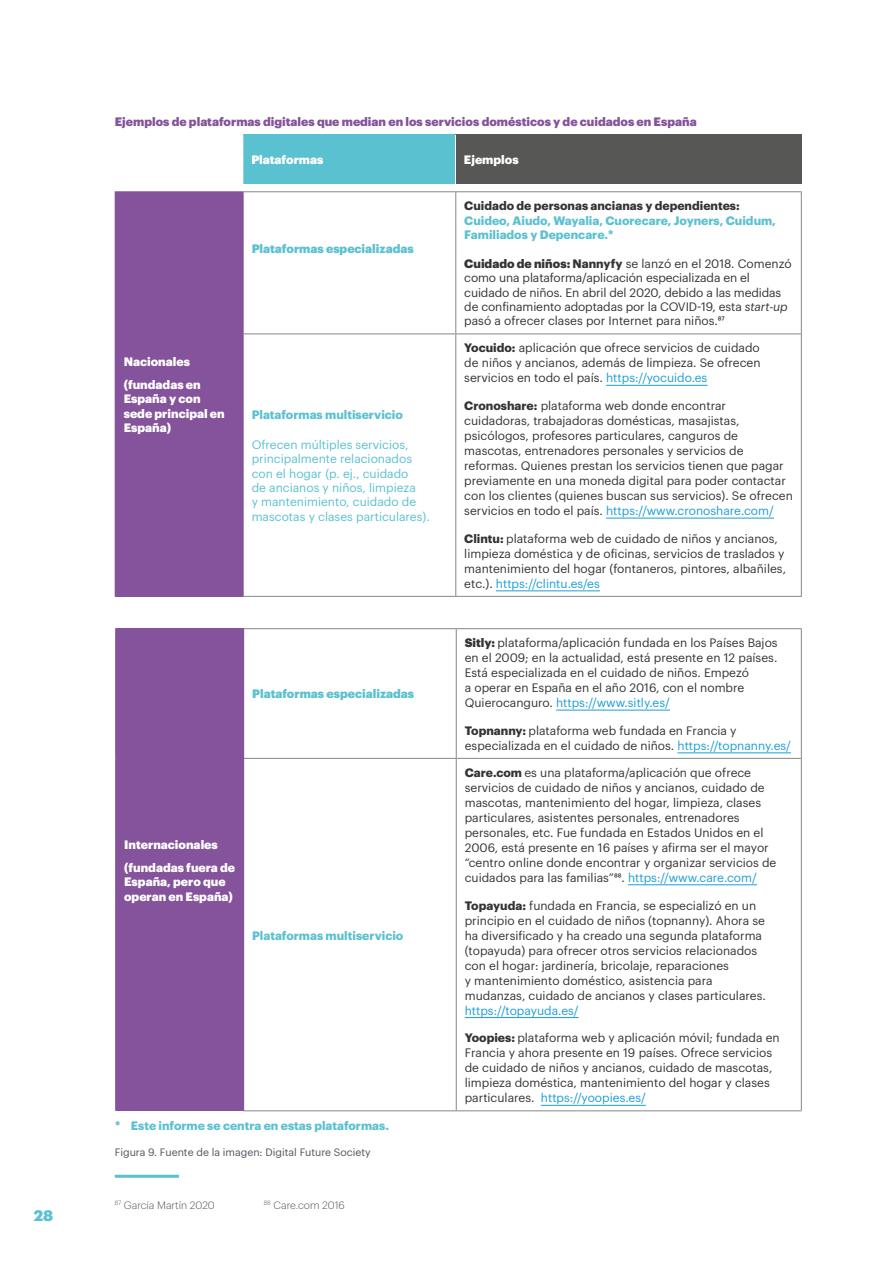
<style>
.page{position:relative;width:893px;height:1263px;background:#fff}
.page>*{position:absolute;margin:0;border:0;box-sizing:border-box;transform-origin:0 0}
.t1{font:900 15px "Graphik";color:#5ac1d0}
.t2{font:12px/15px "Graphik";color:#343434}
.t3{font:700 12px/14.4px "Graphik";color:#5ac1d0}
.t4{font:12px/14.4px "Graphik";color:#5ac1d0}
.t5{font:900 12px/14.4px "Graphik";color:#fff}
.t6{font:900 12px "Graphik";color:#85529c}
.t7{font:900 12px "Graphik";color:#5ac1d0}
.t8{font:700 12px "Graphik";color:#343434}
.t9{font:12px "Graphik";color:#1c9ed7}
.t10{font:10.5px "Graphik";color:#50535a}
.t11{font:300 10.5px "Graphik";color:#50535a}
.s1{font-weight:900}
.s2{font-weight:700}
.s3{font-style:italic}
.s4{color:#1c9ed7}
</style>
<div class="page">
<div style="left:243px;top:135px;width:212px;height:49px;background:#5ac1d0"></div>
<div style="left:455px;top:135px;width:347px;height:49px;background:#575756"></div>
<hr style="left:455px;top:135px;width:1px;height:49px;background:#fff">
<div style="left:115px;top:192px;width:128px;height:404px;background:#85529c"></div>
<hr style="left:244px;top:191px;width:212px;height:1px;background:#878787">
<hr style="left:456px;top:191px;width:346px;height:1px;background:#878787">
<hr style="left:455px;top:192px;width:1px;height:141px;background:#878787">
<hr style="left:801px;top:192px;width:1px;height:141px;background:#878787">
<hr style="left:244px;top:333px;width:212px;height:1px;background:#878787">
<hr style="left:243px;top:596px;width:213px;height:1px;background:#878787">
<hr style="left:456px;top:333px;width:346px;height:1px;background:#878787">
<hr style="left:455px;top:334px;width:1px;height:262px;background:#878787">
<hr style="left:801px;top:334px;width:1px;height:262px;background:#878787">
<hr style="left:456px;top:596px;width:346px;height:1px;background:#878787">
<hr style="left:115px;top:191px;width:129px;height:1px;background:#85529c">
<hr style="left:243px;top:192px;width:1px;height:142px;background:#85529c">
<hr style="left:243px;top:334px;width:1px;height:262px;background:#85529c">
<hr style="left:606px;top:385px;width:101px;height:1px;background:#1c9ed7">
<hr style="left:606px;top:518px;width:168px;height:1px;background:#1c9ed7">
<hr style="left:496px;top:590px;width:104px;height:1px;background:#1c9ed7">
<div style="left:116px;top:629px;width:128px;height:482px;background:#85529c"></div>
<hr style="left:244px;top:628px;width:212px;height:1px;background:#878787">
<hr style="left:456px;top:628px;width:346px;height:1px;background:#878787">
<hr style="left:456px;top:629px;width:1px;height:129px;background:#878787">
<hr style="left:801px;top:629px;width:1px;height:129px;background:#878787">
<hr style="left:244px;top:758px;width:212px;height:1px;background:#878787">
<hr style="left:243px;top:1110px;width:213px;height:1px;background:#878787">
<hr style="left:456px;top:758px;width:346px;height:1px;background:#878787">
<hr style="left:456px;top:759px;width:1px;height:351px;background:#878787">
<hr style="left:801px;top:759px;width:1px;height:351px;background:#878787">
<hr style="left:456px;top:1110px;width:346px;height:1px;background:#878787">
<hr style="left:115px;top:628px;width:129px;height:1px;background:#85529c">
<hr style="left:115px;top:629px;width:1px;height:129px;background:#85529c">
<hr style="left:115px;top:758px;width:1px;height:353px;background:#85529c">
<hr style="left:556px;top:710px;width:114px;height:1px;background:#1c9ed7">
<hr style="left:677px;top:752px;width:114px;height:1px;background:#1c9ed7">
<hr style="left:628px;top:884px;width:129px;height:1px;background:#1c9ed7">
<hr style="left:465px;top:1017px;width:114px;height:1px;background:#1c9ed7">
<hr style="left:541px;top:1105px;width:105px;height:1px;background:#1c9ed7">
<hr style="left:115px;top:1175px;width:64px;height:3px;background:#5ac1d0">
<p class="t1" style="left:34px;top:1204px;width:21px">28</p>
<p class="t6" style="left:115px;top:112px;width:583px">Ejemplos de plataformas digitales que median en los servicios domésticos y de cuidados en España</p>
<p class="t5" style="left:251px;top:152px;width:74px">Plataformas</p>
<p class="t5" style="left:464px;top:152px;width:56px">Ejemplos</p>
<p class="t7" style="left:252px;top:239px;width:164px">Plataformas especializadas</p>
<p class="t5" style="left:124px;top:349px;width:78px;line-height:23px">Nacionales (fundadas en</p>
<p class="t5" style="left:124px;top:391px;width:103px">España y con sede principal en<br>España)</p>
<p class="t3" style="left:252px;top:407px;width:153px">Plataformas multiservicio</p>
<p class="t4" style="left:252px;top:436px;width:180px">Ofrecen múltiples servicios, principalmente relacionados con el hogar (p. ej., cuidado<br>de ancianos y niños, limpieza<br>y mantenimiento, cuidado de mascotas y clases particulares).</p>
<p class="t7" style="left:252px;top:685px;width:164px">Plataformas especializadas</p>
<p class="t5" style="left:124px;top:832px;width:112px;line-height:23px">Internacionales (fundadas fuera de</p>
<p class="t5" style="left:124px;top:873px;width:110px">España, pero que operan en España)</p>
<p class="t3" style="left:252px;top:927px;width:153px">Plataformas multiservicio</p>
<p class="t3" style="left:115px;top:1117px;width:275px">* Este informe se centra en estas plataformas.</p>
<p class="t10" style="left:115px;top:1144px;width:257px">Figura 9. Fuente de la imagen: Digital Future Society</p>
<p class="t11" style="left:115px;top:1197px;width:102px"><sup>87</sup> García Martín 2020</p>
<p class="t11" style="left:264px;top:1197px;width:83px"><sup>88</sup> Care.com 2016</p>
<p class="t8" style="left:464px;top:197px;width:277px">Cuidado de personas ancianas y dependientes:</p>
<p class="t3" style="left:464px;top:212px;width:313px">Cuideo, Aiudo, Wayalia, Cuorecare, Joyners, Cuidum,<br>Familiados y Depencare.*</p>
<p class="t2" style="left:464px;top:255px;width:329px;line-height:14.4px"><span class="s1">Cuidado de niños:</span> <span class="s2">Nannyfy</span> se lanzó en el 2018. Comenzó como una plataforma/aplicación especializada en el cuidado de niños. En abril del 2020, debido a las medidas de confinamiento adoptadas por la COVID-19, esta <span class="s3">start-up </span>pasó a ofrecer clases por Internet para niños.87</p>
<p class="t2" style="left:464px;top:339px;width:298px;text-align:justify"><span class="s2">Yocuido:</span> aplicación que ofrece servicios de cuidado de niños y ancianos, además de limpieza. Se ofrecen servicios en todo el país. <span class="s4">https://yocuido.es</span></p>
<p class="t2" style="left:464px;top:397px;width:330px"><span class="s2">Cronoshare:</span> plataforma web donde encontrar cuidadoras, trabajadoras domésticas, masajistas, psicólogos, profesores particulares, canguros de mascotas, entrenadores personales y servicios de reformas. Quienes prestan los servicios tienen que pagar previamente en una moneda digital para poder contactar con los clientes (quienes buscan sus servicios). Se ofrecen servicios en todo el país. <span class="s4">https://www.cronoshare.com/</span></p>
<p class="t2" style="left:464px;top:530px;width:323px"><span class="s2">Clintu:</span> plataforma web de cuidado de niños y ancianos, limpieza doméstica y de oficinas, servicios de traslados y mantenimiento del hogar (fontaneros, pintores, albañiles, etc.). <span class="s4">https://clintu.es/es</span></p>
<p class="t2" style="left:465px;top:634px;width:314px"><span class="s1">Sitly:</span> plataforma/aplicación fundada en los Países Bajos en el 2009; en la actualidad, está presente en 12 países.<br>Está especializada en el cuidado de niños. Empezó<br>a operar en España en el año 2016, con el nombre Quierocanguro. <span class="s4">https://www.sitly.es/</span></p>
<p class="t2" style="left:465px;top:722px;width:328px"><span class="s2">Topnanny:</span> plataforma web fundada en Francia y especializada en el cuidado de niños. <span class="s4">https://topnanny.es/</span></p>
<p class="t2" style="left:465px;top:764px;width:313px"><span class="s2">Care.com</span> es una plataforma/aplicación que ofrece servicios de cuidado de niños y ancianos, cuidado de mascotas, mantenimiento del hogar, limpieza, clases particulares, asistentes personales, entrenadores personales, etc. Fue fundada en Estados Unidos en el 2006, está presente en 16 países y afirma ser el mayor “centro online donde encontrar y organizar servicios de cuidados para las familias”88. <span class="s4">https://www.care.com/</span></p>
<p class="t2" style="left:465px;top:897px;width:303px"><span class="s2">Topayuda:</span> fundada en Francia, se especializó en un principio en el cuidado de niños (topnanny). Ahora se ha diversificado y ha creado una segunda plataforma (topayuda) para ofrecer otros servicios relacionados con el hogar: jardinería, bricolaje, reparaciones<br>y mantenimiento doméstico, asistencia para mudanzas, cuidado de ancianos y clases particulares.</p>
<p class="t9" style="left:465px;top:1001px;width:115px">https://topayuda.es/</p>
<p class="t2" style="left:465px;top:1029px;width:316px"><span class="s2">Yoopies:</span> plataforma web y aplicación móvil; fundada en Francia y ahora presente en 19 países. Ofrece servicios de cuidado de niños y ancianos, cuidado de mascotas, limpieza doméstica, mantenimiento del hogar y clases particulares. <span class="s4">https://yoopies.es/</span></p>
</div>
